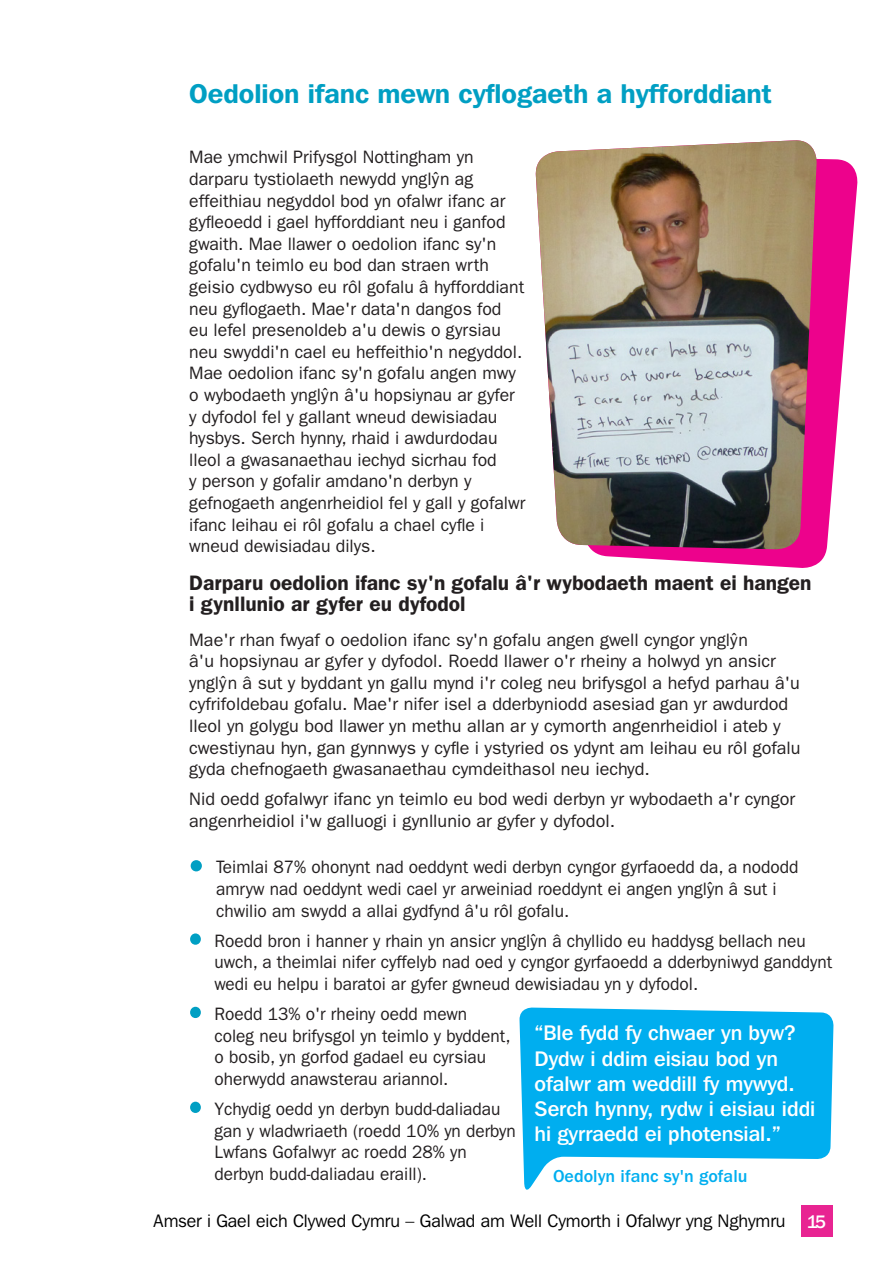
<style>
.page{position:relative;width:893px;height:1263px;background:#fff}
.page>*{position:absolute;margin:0;border:0;box-sizing:border-box;transform-origin:0 0}
.heading{font:600 27px "Franklin Gothic IT Cby BT";color:#009fc3}
.quote{font:500 21px/25.2px "Franklin Gothic IT Cby BT";color:#fff}
.sub_head_2{font:600 21px/21.6px "ITC Franklin Gothic Std";color:#231f20}
.Body_text{font:18px/21.6px "ITC Franklin Gothic Std";color:#231f20}
.Body_text-2{font:18px/21.6px "ITC Franklin Gothic Std";color:#231f20;scale:.96 1}
.t1{font:18px "Franklin Gothic IT Cby BT";color:#000}
.quote_name{font:500 18px "ITC Franklin Gothic Std";color:#00aeef}
.s1{font-family:"Gotham"}
.s2{font-size:66px;color:#009fc3}
.s3{font-weight:500;color:#fff}
</style>
<div class="page">
<div style="left:801px;top:1205px;width:32px;height:32px;background:#e82492"></div>
<svg style="left:519px;top:1007px;width:315px;height:183px;fill:#00aeef"></svg>
<svg style="left:592px;top:159px;width:266px;height:409px;fill:#ed028c"></svg>
<img style="left:535px;top:140px;width:283px;height:410px">
<p class="heading" style="left:189px;top:76px;width:584px">Oedolion ifanc mewn cyflogaeth a hyfforddiant</p>
<p class="Body_text" style="left:189px;top:147px;width:338px">Mae ymchwil Prifysgol Nottingham yn darparu tystiolaeth newydd yngly<span class="s1">ˆ</span>n ag effeithiau negyddol bod yn ofalwr ifanc ar gyfleoedd i gael hyfforddiant neu i ganfod gwaith. Mae llawer o oedolion ifanc sy'n gofalu'n teimlo eu bod dan straen wrth geisio cydbwyso eu rôl gofalu â hyfforddiant neu gyflogaeth. Mae'r data'n dangos fod<br>eu lefel presenoldeb a'u dewis o gyrsiau neu swyddi'n cael eu heffeithio'n negyddol.<br>Mae oedolion ifanc sy'n gofalu angen mwy o wybodaeth yngly<span class="s1">ˆ</span>n â'u hopsiynau ar gyfer y dyfodol fel y gallant wneud dewisiadau hysbys. Serch hynny, rhaid i awdurdodau lleol a gwasanaethau iechyd sicrhau fod<br>y person y gofalir amdano'n derbyn y gefnogaeth angenrheidiol fel y gall y gofalwr ifanc leihau ei rôl gofalu a chael cyfle i wneud dewisiadau dilys.</p>
<p class="sub_head_2" style="left:189px;top:572px;width:624px">Darparu oedolion ifanc sy'n gofalu â'r wybodaeth maent ei hangen i gynllunio ar gyfer eu dyfodol</p>
<p class="Body_text" style="left:189px;top:629px;width:613px">Mae'r rhan fwyaf o oedolion ifanc sy'n gofalu angen gwell cyngor yngly<span class="s1">ˆ</span>n<br>â'u hopsiynau ar gyfer y dyfodol. Roedd llawer o'r rheiny a holwyd yn ansicr yngly<span class="s1">ˆ</span>n â sut y byddant yn gallu mynd i'r coleg neu brifysgol a hefyd parhau â'u cyfrifoldebau gofalu. Mae'r nifer isel a dderbyniodd asesiad gan yr awdurdod lleol yn golygu bod llawer yn methu allan ar y cymorth angenrheidiol i ateb y cwestiynau hyn, gan gynnwys y cyfle i ystyried os ydynt am leihau eu rôl gofalu gyda chefnogaeth gwasanaethau cymdeithasol neu iechyd.</p>
<p class="Body_text" style="left:189px;top:788px;width:607px">Nid oedd gofalwyr ifanc yn teimlo eu bod wedi derbyn yr wybodaeth a'r cyngor angenrheidiol i'w galluogi i gynllunio ar gyfer y dyfodol.</p>
<p class="Body_text-2" style="left:216px;top:857px;width:608px;text-indent:-40px"><span class="s2">•</span>Teimlai 87% ohonynt nad oeddynt wedi derbyn cyngor gyrfaoedd da, a nododd amryw nad oeddynt wedi cael yr arweiniad roeddynt ei angen yngly<span class="s1">ˆ</span>n â sut i chwilio am swydd a allai gydfynd â'u rôl gofalu.</p>
<p class="Body_text-2" style="left:214px;top:930px;width:645px;text-indent:-38px"><span class="s2">•</span>Roedd bron i hanner y rhain yn ansicr yngly<span class="s1">ˆ</span>n â chyllido eu haddysg bellach neu uwch, a theimlai nifer cyffelyb nad oed y cyngor gyrfaoedd a dderbyniwyd ganddynt wedi eu helpu i baratoi ar gyfer gwneud dewisiadau yn y dyfodol.</p>
<p class="Body_text-2" style="left:214px;top:1003px;width:310px;text-indent:-38px"><span class="s2">•</span>Roedd 13% o'r rheiny oedd mewn coleg neu brifysgol yn teimlo y byddent, o bosib, yn gorfod gadael eu cyrsiau oherwydd anawsterau ariannol.</p>
<p class="Body_text-2" style="left:214px;top:1098px;width:315px;text-indent:-38px"><span class="s2">•</span>Ychydig oedd yn derbyn budd-daliadau gan y wladwriaeth (roedd 10% yn derbyn Lwfans Gofalwyr ac roedd 28% yn derbyn budd-daliadau eraill).</p>
<p class="quote" style="left:535px;top:1020px;width:282px">“Ble fydd fy chwaer yn byw?<br>Dydw i ddim eisiau bod yn ofalwr am weddill fy mywyd.<br>Serch hynny, rydw i eisiau iddi hi gyrraedd ei photensial.”</p>
<p class="quote_name" style="left:553px;top:1166px;width:196px">Oedolyn ifanc sy'n gofalu</p>
<p class="t1" style="left:154px;top:1209px;width:674px">Amser i Gael eich Clywed Cymru – Galwad am Well Cymorth i Ofalwyr yng Nghymru <span class="s3">15</span></p>
</div>
